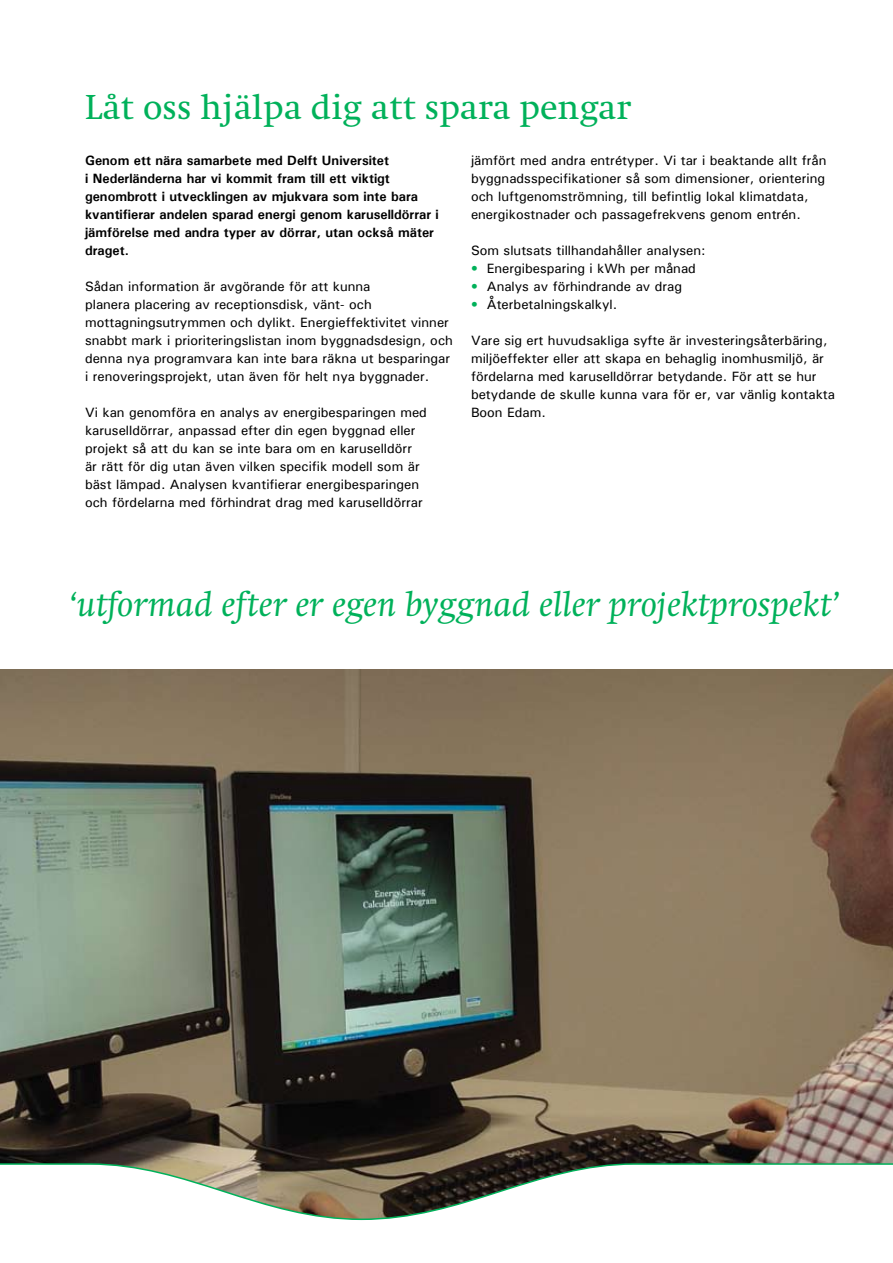
<style>
.page{position:relative;width:893px;height:1263px;background:#fff}
.page>*{position:absolute;margin:0;border:0;box-sizing:border-box;transform-origin:0 0}
.t1{font:italic 36px "Swift EF";color:#00b15a}
.t2{font:36px "Swift EF";color:#00b15a}
.t3{font:500 13.5px/18px "Univers";color:#000}
.t4{font:700 13.5px/18px "Univers";color:#000}
.s1{color:#00b15a}
</style>
<div class="page">
<img style="left:0;top:669px;width:893px;height:493px">
<svg style="left:0;top:1162px;width:893px;height:59px"></svg>
<h1 class="t2" style="left:85px;top:88px;width:548px">Låt oss hjälpa dig att spara pengar</h1>
<p class="t4" style="left:85px;top:151px;width:355px">Genom ett nära samarbete med Delft Universitet<br>i Nederländerna har vi kommit fram till ett viktigt genombrott i utvecklingen av mjukvara som inte bara kvantifierar andelen sparad energi genom karuselldörrar i jämförelse med andra typer av dörrar, utan också mäter draget.</p>
<p class="t3" style="left:85px;top:277px;width:369px">Sådan information är avgörande för att kunna<br>planera placering av receptionsdisk, vänt- och mottagningsutrymmen och dylikt. Energieffektivitet vinner snabbt mark i prioriteringslistan inom byggnadsdesign, och denna nya programvara kan inte bara räkna ut besparingar i renoveringsprojekt, utan även för helt nya byggnader.</p>
<p class="t3" style="left:85px;top:403px;width:343px">Vi kan genomföra en analys av energibesparingen med karuselldörrar, anpassad efter din egen byggnad eller projekt så att du kan se inte bara om en karuselldörr är rätt för dig utan även vilken specifik modell som är bäst lämpad. Analysen kvantifierar energibesparingen och fördelarna med förhindrat drag med karuselldörrar</p>
<p class="t3" style="left:471px;top:151px;width:357px">jämfört med andra entrétyper. Vi tar i beaktande allt från byggnadsspecifikationer så som dimensioner, orientering och luftgenomströmning, till befintlig lokal klimatdata, energikostnader och passagefrekvens genom entrén.</p>
<p class="t3" style="left:471px;top:241px;width:236px">Som slutsats tillhandahåller analysen:</p>
<p class="t3" style="left:471px;top:259px;width:226px"><span class="s1">•</span> Energibesparing i kWh per månad</p>
<p class="t3" style="left:471px;top:277px;width:213px"><span class="s1">•</span> Analys av förhindrande av drag</p>
<p class="t3" style="left:471px;top:295px;width:148px"><span class="s1">•</span> Återbetalningskalkyl.</p>
<p class="t3" style="left:471px;top:331px;width:366px">Vare sig ert huvudsakliga syfte är investeringsåterbäring, miljöeffekter eller att skapa en behaglig inomhusmiljö, är fördelarna med karuselldörrar betydande. För att se hur betydande de skulle kunna vara för er, var vänlig kontakta Boon Edam.</p>
<h1 class="t1" style="left:69px;top:584px;width:771px">‘utformad efter er egen byggnad eller projektprospekt’</h1>
</div>
